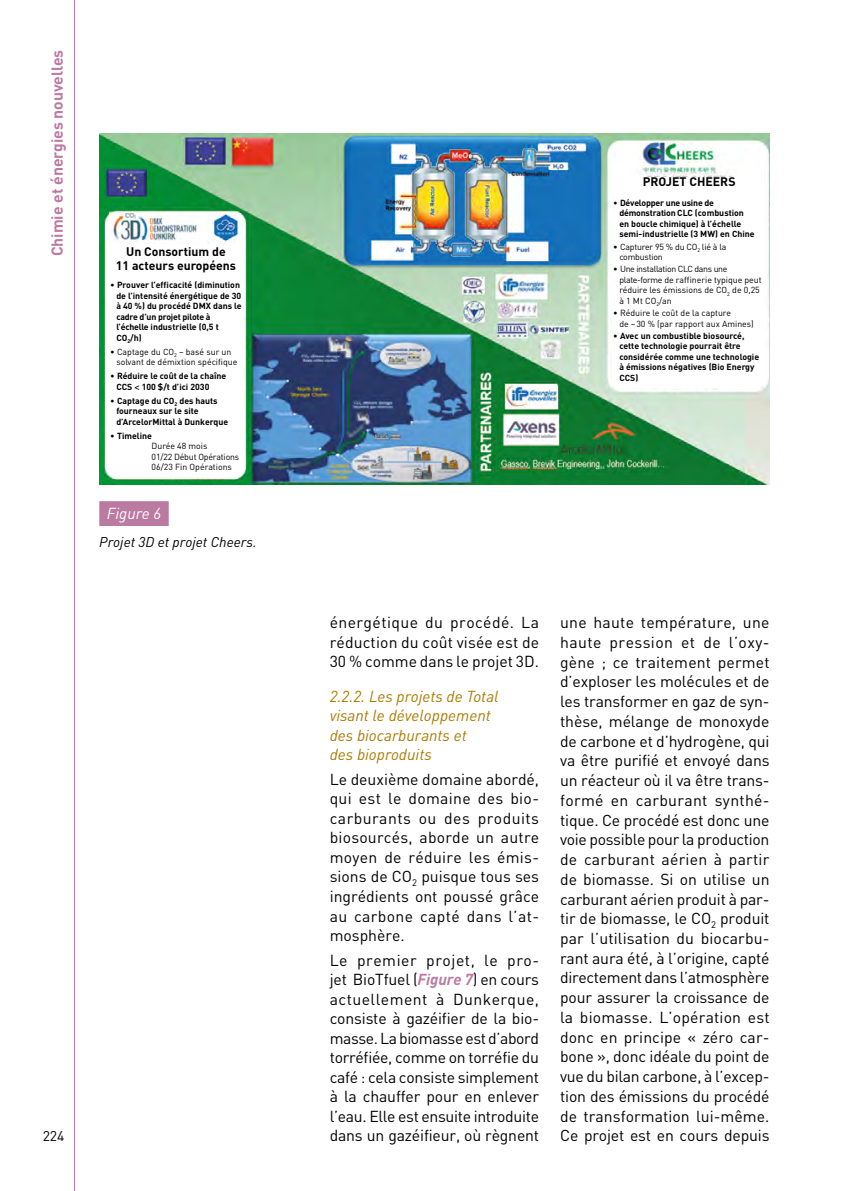
<style>
.page{position:relative;width:844px;height:1191px;background:#fff}
.page>*{position:absolute;margin:0;border:0;box-sizing:border-box;transform-origin:0 0}
.Texte_courant{font:15.75px/19.8px "DIN";color:#000;text-align:justify}
.Intertitre_3{font:italic 15.75px/19.6px "DIN";color:#aa7b00}
.t1{font:700 15.75px "DIN";color:#bb7aa1}
.Figure_numero{font:italic 15.75px "DIN";color:#fff}
.Figure_titre{font:italic 14px "DIN";color:#000}
.t2{font:14px "DIN";color:#000}
.t3{font:700 12.25px/14.7px "DIN";color:#000;text-align:center}
.t4{font:700 8.75px/10.5px "DIN";color:#000}
.t5{font:8.75px/10.5px "DIN";color:#000}
.t6{font:8.75px/10.5px "DIN";letter-spacing:-.02em;color:#000}
.s1{font-weight:400}
.s2{font-family:"Myriad Pro"}
.s3{font-weight:700}
.s4{font-weight:700;font-style:italic;color:#bb7aa1}
</style>
<div class="page">
<svg style="left:74px;top:0;width:1px;height:1191px"></svg>
<div style="left:99px;top:501px;width:70px;height:25px;background:#bb7aa1"></div>
<img style="left:99px;top:134px;width:670px;height:351px">
<div style="left:107px;top:244px;width:136px;height:235px;background:#fff;border-radius:10px"></div>
<div style="left:614px;top:176px;width:150px;height:212px;background:#fff;border-radius:10px"></div>
<p class="t1" style="left:47px;top:256px;width:208px;rotate:-90deg">Chimie et énergies nouvelles</p>
<p class="t3" style="left:116px;top:243px;width:122px">Un Consortium de<br>11 acteurs européens</p>
<p class="t4" style="left:116px;top:279px;width:127px;text-indent:-6px"><span class="s1">•</span> Prouver l’efficacité (diminution de l’intensité énergétique de 30 à 40 %) du procédé DMX dans le cadre d’un projet pilote à l’échelle industrielle (0,5 t<br>CO<sub>2</sub>/h)</p>
<p class="t5" style="left:116px;top:346px;width:122px;text-indent:-6px">• Captage du CO<sub>2</sub> – basé sur un solvant de démixtion spécifique</p>
<p class="t4" style="left:116px;top:370px;width:111px;text-indent:-6px"><span class="s1">•</span> Réduire le coût de la chaîne<br>CCS <span class="s2">&lt;</span> 100 $/t d’ici 2030</p>
<p class="t4" style="left:116px;top:395px;width:113px;text-indent:-6px"><span class="s1">•</span> Captage du CO<sub>2</sub> des hauts fourneaux sur le site d’ArcelorMittal à Dunkerque</p>
<p class="t5" style="left:151px;top:430px;width:89px;text-indent:-41px">• <span class="s3">Timeline<br></span>Durée 48 mois<br>01/22 Début Opérations<br>06/23 Fin Opérations</p>
<p class="Figure_numero" style="left:107px;top:503px;width:56px">Figure 6</p>
<p class="Figure_titre" style="left:99px;top:533px;width:159px">Projet 3D et projet Cheers.</p>
<p class="t2" style="left:43px;top:1127px;width:23px">224</p>
<p class="t3" style="left:642px;top:174px;width:94px">PROJET CHEERS</p>
<p class="t4" style="left:619px;top:197px;width:137px;text-indent:-6px"><span class="s1">•</span> Développer une usine de démonstration CLC (combustion en boucle chimique) à l’échelle semi-industrielle (3 MW) en Chine</p>
<p class="t6" style="left:619px;top:241px;width:108px;text-indent:-6px">• Capturer 95 % du CO<sub>2</sub> lié à la combustion</p>
<p class="t5" style="left:619px;top:264px;width:144px;text-indent:-6px">• Une installation CLC dans une plate-forme de raffinerie typique peut réduire les émissions de CO<sub>2</sub> de 0,25 à 1 Mt CO<sub>2</sub>/an</p>
<p class="t5" style="left:619px;top:307px;width:136px;text-indent:-6px">• Réduire le coût de la capture<br>de ~30 % (par rapport aux Amines)</p>
<p class="t4" style="left:619px;top:330px;width:141px;text-indent:-6px"><span class="s1">•</span> Avec un combustible biosourcé, cette technologie pourrait être considérée comme une technologie à émissions négatives (Bio Energy<br>CCS)</p>
<p class="Texte_courant" style="left:329px;top:612px;width:211px">énergétique du procédé. La réduction du coût visée est de 30 % comme dans le projet 3D.</p>
<p class="Intertitre_3" style="left:329px;top:686px;width:170px">2.2.2. Les projets de Total visant le développement des biocarburants et<br>des bioproduits</p>
<p class="Texte_courant" style="left:329px;top:769px;width:211px">Le deuxième domaine abordé, qui est le domaine des bio&shy;carburants ou des produits biosourcés, aborde un autre moyen de réduire les émis&shy;sions de CO<sub>2</sub> puisque tous ses ingrédients ont poussé grâce au carbone capté dans l’at&shy;mosphère.</p>
<p class="Texte_courant" style="left:329px;top:949px;width:211px">Le premier projet, le pro&shy;jet BioTfuel (<span class="s4">Figure 7</span>) en cours actuellement à Dunkerque, consiste à gazéifier de la bio&shy;masse. La biomasse est d’abord torréfiée, comme on torréfie du café : cela consiste simplement à la chauffer pour en enlever l’eau. Elle est ensuite introduite dans un gazéifieur, où règnent</p>
<p class="Texte_courant" style="left:560px;top:612px;width:211px">une haute température, une haute pression et de l’oxy&shy;gène ; ce traitement permet d’exploser les molécules et de les transformer en gaz de syn&shy;thèse, mélange de monoxyde de carbone et d’hydrogène, qui va être purifié et envoyé dans un réacteur où il va être trans&shy;formé en carburant synthé&shy;tique. Ce procédé est donc une voie possible pour la production de carburant aérien à partir de biomasse. Si on utilise un carburant aérien produit à par&shy;tir de biomasse, le CO<sub>2</sub> produit par l’utilisation du biocarbu&shy;rant aura été, à l’origine, capté directement dans l’atmosphère pour assurer la croissance de la biomasse. L’opération est donc en principe « zéro car&shy;bone », donc idéale du point de vue du bilan carbone, à l’excep&shy;tion des émissions du procédé de transformation lui-même.<br>Ce projet est en cours depuis</p>
</div>
